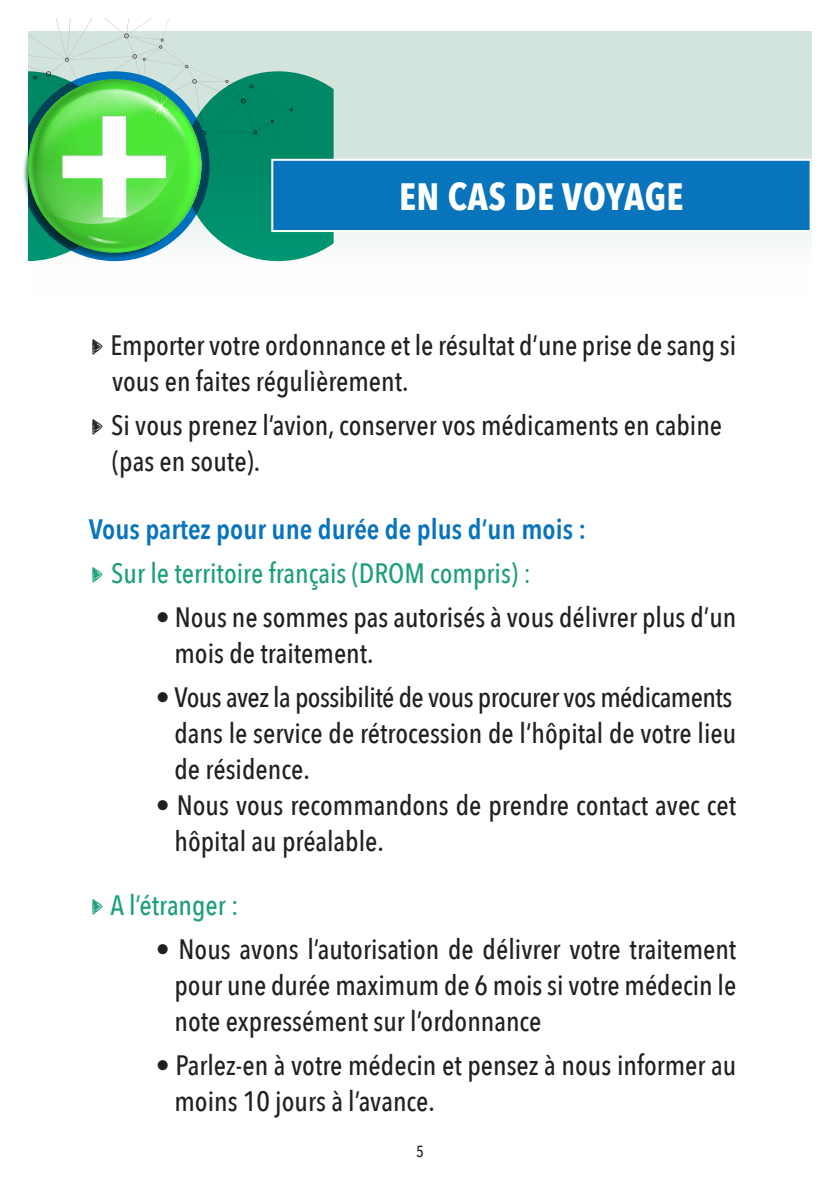
<style>
.page{position:relative;width:840px;height:1191px;background:#fff}
.page>*{position:absolute;margin:0;border:0;box-sizing:border-box;transform-origin:0 0}
.t1{font:700 38px "Avenir Next Condensed";letter-spacing:.005em;color:#fff}
.t2{font:500 28px/36px "Avenir Next Condensed";color:#231f20}
.t3{font:500 28px "Avenir Next Condensed";letter-spacing:-.02em;color:#231f20}
.t4{font:500 28px "Avenir Next Condensed";color:#1d9e7d}
.t5{font:600 28px "Avenir Next Condensed";color:#0774bc}
.t6{font:500 16px "Avenir Next Condensed";color:#231f20}
</style>
<div class="page">
<svg style="left:28px;top:31px;width:783px;height:231px;fill:#d2e4dc"></svg>
<div style="left:271px;top:159px;width:540px;height:73px;background:#0774bc;border:2px solid #fff"></div>
<svg style="left:23px;top:19px;width:310px;height:242px"></svg>
<div style="left:60px;top:112px;width:108px;height:106px;background:#40ae49;opacity:.75"></div>
<p class="t1" style="left:399px;top:173px;width:286px">EN CAS DE VOYAGE</p>
<p class="t2" style="left:110px;top:327px;width:627px">Emporter votre ordonnance et le résultat d’une prise de sang si</p>
<p class="t2" style="left:112px;top:363px;width:298px">vous en faites régulièrement.</p>
<p class="t2" style="left:111px;top:407px;width:612px">Si vous prenez l’avion, conserver vos médicaments en cabine</p>
<p class="t2" style="left:112px;top:443px;width:149px">(pas en soute).</p>
<p class="t5" style="left:89px;top:505px;width:499px">Vous partez pour une durée de plus d’un mois :</p>
<p class="t4" style="left:111px;top:556px;width:421px">Sur le territoire français (DROM compris) :</p>
<p class="t2" style="left:156px;top:599px;width:582px">• Nous ne sommes pas autorisés à vous délivrer plus d’un</p>
<p class="t2" style="left:174px;top:635px;width:200px">mois de traitement.</p>
<p class="t3" style="left:156px;top:680px;width:577px">• Vous avez la possibilité de vous procurer vos médicaments</p>
<p class="t2" style="left:174px;top:715px;width:563px">dans le service de rétrocession de l’hôpital de votre lieu de résidence.</p>
<p class="t2" style="left:156px;top:787px;width:581px">• Nous vous recommandons de prendre contact avec cet</p>
<p class="t2" style="left:174px;top:823px;width:211px">hôpital au préalable.</p>
<p class="t4" style="left:111px;top:888px;width:129px">A l’étranger :</p>
<p class="t2" style="left:156px;top:931px;width:581px">• Nous avons l’autorisation de délivrer votre traitement</p>
<p class="t2" style="left:174px;top:967px;width:563px">pour une durée maximum de 6 mois si votre médecin le note expressément sur l’ordonnance</p>
<p class="t2" style="left:156px;top:1047px;width:581px">• Parlez-en à votre médecin et pensez à nous informer au</p>
<p class="t2" style="left:174px;top:1083px;width:262px">moins 10 jours à l’avance.</p>
<p class="t6" style="left:416px;top:1141px;width:9px">5</p>
</div>
